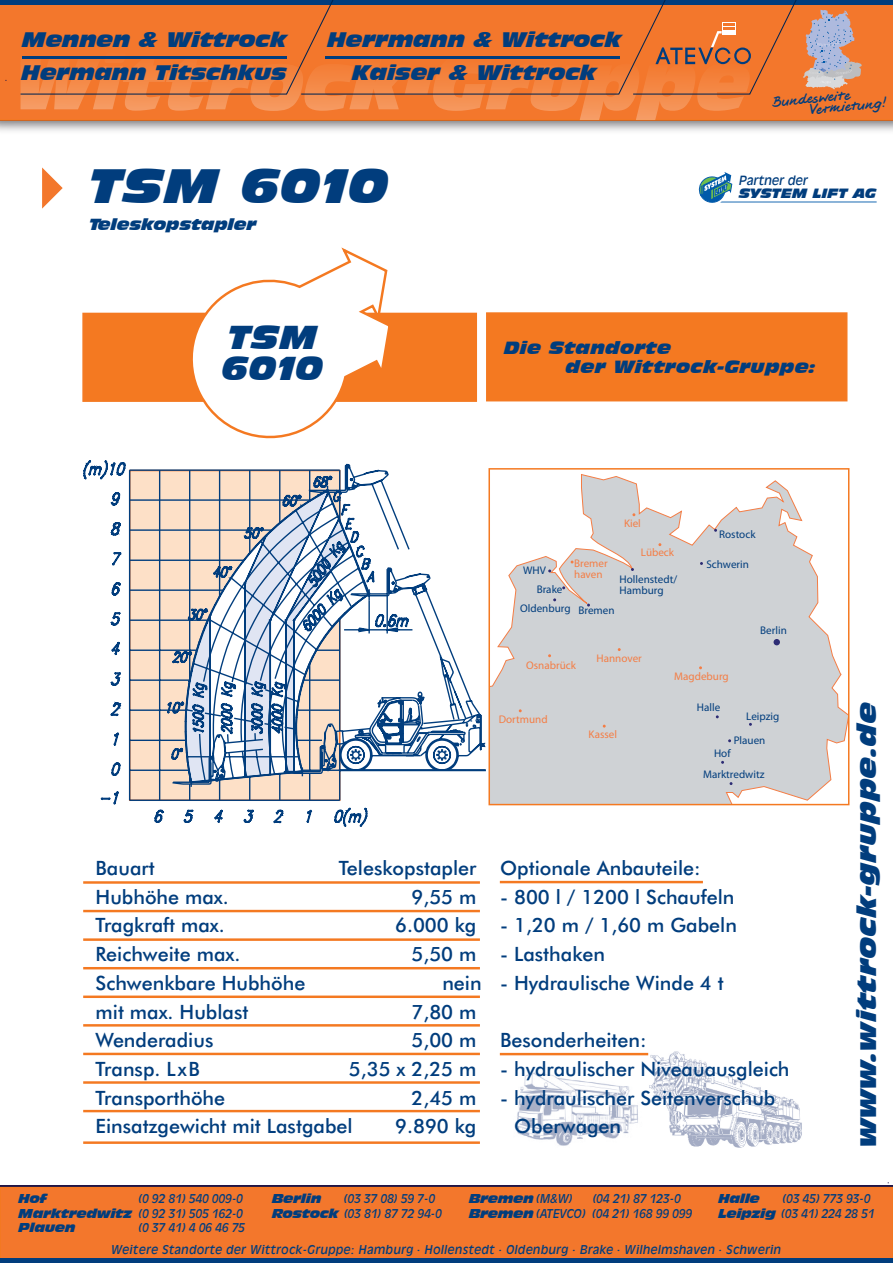
<style>
.page{position:relative;width:893px;height:1263px;background:#fff}
.page>*{position:absolute;margin:0;border:0;box-sizing:border-box;transform-origin:0 0}
.t1{font:italic 45px "Incised 901 BT Nord";letter-spacing:.025em;color:#013d7d}
.t2{font:italic 30.9px/31.5px "Incised 901 BT Nord";letter-spacing:.025em;color:#013d7d}
.t3{font:italic 25.05px "Incised 901 BT Nord";color:#013d7d}
.t4{font:500 19.8px/28.7px "Futura BT";color:#013d7d}
.t5{font:italic 19.65px/33px "Incised 901 BT Nord";color:#013d7d}
.t6{font:italic 16.5px/19.8px "Incised 901 BT Nord";letter-spacing:.025em;color:#013d7d}
.t7{font:15.45px/11.1px "HW Jesco 3";color:#013d7d}
.t8{font:italic 15px "Incised 901 BT Nord";color:#013d7d}
.t9{font:italic 12.6px "Incised 901 BT Nord";color:#013d7d}
.t10{font:italic 12.6px "Incised 901 BT";color:#013d7d}
.t11{font:italic 12px/14.4px "Incised 901 BT";letter-spacing:-.01em;color:#013d7d}
.t12{font:italic 12px "Incised 901 BT";letter-spacing:.025em;color:#013d7d}
.t13{font:italic 12px "Incised 901 BT Nord";letter-spacing:-.01em;color:#013d7d}
.t14{font:11.1px/19px "Myriad Pro";color:#013d7d}
.t15{font:11.1px/11.1px "Myriad Pro";color:#f47d45}
.s1{font-family:"Incised 901 BT Nord"}
.s2{font-family:"Incised 901 BT"}
</style>
<div class="page">
<svg style="left:0;top:5px;width:893px;height:116px;background:#ed742a"></svg>
<div style="left:0;top:0;width:893px;height:5px;background:#013d7d"></div>
<svg style="left:19px;top:0;width:843px;height:120px;background:#e0793d"></svg>
<div style="left:0;top:1185px;width:893px;height:6px;background:#301d43"></div>
<div style="left:0;top:1187px;width:893px;height:71px;background:#f3772c"></div>
<div style="left:0;top:1258px;width:893px;height:5px;background:#013d7d"></div>
<svg style="left:42px;top:167px;width:21px;height:42px"></svg>
<svg style="left:698px;top:172px;width:179px;height:31px"></svg>
<img style="left:648px;top:1051px;width:154px;height:97px">
<img style="left:517px;top:1072px;width:121px;height:74px">
<div style="left:82px;top:313px;width:395px;height:89px;background:#f47921;border:2px solid #f47921"></div>
<hr style="left:83px;top:1141px;width:397px;height:3px;background:#f47921">
<hr style="left:83px;top:881px;width:397px;height:3px;background:#f47921">
<hr style="left:83px;top:910px;width:397px;height:2px;background:#f47921">
<hr style="left:83px;top:938px;width:397px;height:3px;background:#f47921">
<hr style="left:83px;top:967px;width:397px;height:2px;background:#f47921">
<hr style="left:83px;top:995px;width:397px;height:3px;background:#f47921">
<hr style="left:83px;top:1024px;width:397px;height:2px;background:#f47921">
<hr style="left:83px;top:1053px;width:397px;height:2px;background:#f47921">
<hr style="left:83px;top:1081px;width:397px;height:3px;background:#f47921">
<hr style="left:83px;top:1110px;width:397px;height:2px;background:#f47921">
<svg style="left:181px;top:247px;width:211px;height:192px"></svg>
<svg style="left:154px;top:807px;width:214px;height:20px"></svg>
<svg style="left:83px;top:460px;width:403px;height:345px"></svg>
<hr style="left:500px;top:881px;width:203px;height:2px;background:#f47921">
<hr style="left:500px;top:1053px;width:148px;height:2px;background:#f47921">
<svg style="left:491px;top:474px;width:355px;height:328px"></svg>
<svg style="left:774px;top:639px;width:6px;height:6px"></svg>
<div style="left:488px;top:468px;width:361px;height:337px;border:2px solid #f47921"></div>
<div style="left:486px;top:312px;width:361px;height:89px;background:#f47921;border:1px solid #f47921"></div>
<p class="t5" style="left:22px;top:24px;width:267px">Mennen &amp; Wittrock<br>Hermann Titschkus</p>
<p class="t5" style="left:327px;top:24px;width:296px">Herrmann &amp; Wittrock</p>
<p class="t5" style="left:352px;top:57px;width:246px">Kaiser &amp; Wittrock</p>
<h1 class="t1" style="left:89px;top:160px;width:301px">TSM 6010</h1>
<p class="t8" style="left:89px;top:215px;width:169px">Teleskopstapler</p>
<p class="t7" style="left:808px;top:94px;width:79px;text-indent:-36px;rotate:-5deg">Bundesweite<br>Vermietung!</p>
<p class="t10" style="left:739px;top:173px;width:71px">Partner der</p>
<p class="t9" style="left:739px;top:186px;width:139px">SYSTEM LIFT AG</p>
<h2 class="t2" style="left:222px;top:322px;width:103px">TSM<br>6010</h2>
<p class="t6" style="left:566px;top:338px;width:251px;text-indent:-62px">Die Standorte<br>der Wittrock-Gruppe:</p>
<p class="t15" style="left:624px;top:517px;width:18px">Kiel</p>
<p class="t14" style="left:537px;top:561px;width:27px;text-indent:-14px">WHV<br>Brake</p>
<p class="t15" style="left:574px;top:557px;width:35px">Bremer haven</p>
<p class="t15" style="left:641px;top:546px;width:35px">Lübeck</p>
<p class="t14" style="left:620px;top:574px;width:59px;line-height:11.1px">Hollenstedt/<br>Hamburg</p>
<p class="t14" style="left:520px;top:598px;width:52px">Oldenburg</p>
<p class="t14" style="left:578px;top:601px;width:38px">Bremen</p>
<p class="t15" style="left:526px;top:659px;width:51px">Osnabrück</p>
<p class="t15" style="left:597px;top:653px;width:47px">Hannover</p>
<p class="t14" style="left:719px;top:525px;width:38px">Rostock</p>
<p class="t14" style="left:706px;top:555px;width:44px">Schwerin</p>
<p class="t14" style="left:760px;top:620px;width:28px">Berlin</p>
<p class="t15" style="left:499px;top:714px;width:50px">Dortmund</p>
<p class="t15" style="left:588px;top:728px;width:30px">Kassel</p>
<p class="t15" style="left:674px;top:671px;width:56px">Magdeburg</p>
<p class="t14" style="left:697px;top:697px;width:25px">Halle</p>
<p class="t14" style="left:746px;top:707px;width:35px">Leipzig</p>
<p class="t14" style="left:734px;top:731px;width:33px">Plauen</p>
<p class="t14" style="left:703px;top:742px;width:63px;line-height:21.3px;text-indent:11px">Hof<br>Marktredwitz</p>
<p class="t4" style="left:96px;top:853px;width:61px">Bauart</p>
<p class="t4" style="left:339px;top:853px;width:139px">Teleskopstapler</p>
<p class="t4" style="left:96px;top:882px;width:135px">Hubhöhe max.</p>
<p class="t4" style="left:411px;top:882px;width:66px">9,55 m</p>
<p class="t4" style="left:96px;top:911px;width:131px">Tragkraft max.</p>
<p class="t4" style="left:395px;top:911px;width:83px">6.000 kg</p>
<p class="t4" style="left:96px;top:940px;width:146px">Reichweite max.</p>
<p class="t4" style="left:411px;top:940px;width:66px">5,50 m</p>
<p class="t4" style="left:96px;top:968px;width:211px">Schwenkbare Hubhöhe</p>
<p class="t4" style="left:442px;top:968px;width:41px">nein</p>
<p class="t4" style="left:96px;top:997px;width:154px">mit max. Hublast</p>
<p class="t4" style="left:411px;top:997px;width:66px">7,80 m</p>
<p class="t4" style="left:96px;top:1026px;width:119px">Wenderadius</p>
<p class="t4" style="left:411px;top:1026px;width:66px">5,00 m</p>
<p class="t4" style="left:96px;top:1054px;width:106px">Transp. LxB</p>
<p class="t4" style="left:349px;top:1054px;width:129px">5,35 x 2,25 m</p>
<p class="t4" style="left:96px;top:1083px;width:131px">Transporthöhe</p>
<p class="t4" style="left:412px;top:1083px;width:66px">2,45 m</p>
<p class="t4" style="left:96px;top:1112px;width:258px">Einsatzgewicht mit Lastgabel</p>
<p class="t4" style="left:395px;top:1112px;width:83px">9.890 kg</p>
<p class="t4" style="left:500px;top:853px;width:202px">Optionale Anbauteile:</p>
<p class="t4" style="left:500px;top:882px;width:236px">- 800 l / 1200 l Schaufeln</p>
<p class="t4" style="left:500px;top:911px;width:238px">- 1,20 m / 1,60 m Gabeln</p>
<p class="t4" style="left:500px;top:939px;width:106px">- Lasthaken</p>
<p class="t4" style="left:500px;top:968px;width:225px">- Hydraulische Winde 4 t</p>
<p class="t4" style="left:500px;top:1025px;width:148px">Besonderheiten:</p>
<p class="t4" style="left:500px;top:1054px;width:291px">- hydraulischer Niveauausgleich</p>
<p class="t4" style="left:514px;top:1083px;width:263px;text-indent:-14px">- hydraulischer Seitenverschub<br>Oberwagen</p>
<p class="t3" style="left:852px;top:1147px;width:446px;rotate:-90deg">www.wittrock-gruppe.de</p>
<p class="t13" style="left:19px;top:1191px;width:30px">Hof</p>
<p class="t11" style="left:19px;top:1191px;width:226px;text-align:right">(0 92 81) 540 009-0<br><span class="s1">Marktredwitz</span> (0 92 31) 505 162-0</p>
<p class="t13" style="left:19px;top:1220px;width:59px">Plauen</p>
<p class="t12" style="left:139px;top:1220px;width:108px">(0 37 41) 4 06 46 75</p>
<p class="t13" style="left:272px;top:1191px;width:51px">Berlin</p>
<p class="t11" style="left:272px;top:1191px;width:172px;text-indent:72px">(03 37 08) 59 7-0<br><span class="s1">Rostock</span> (03 81) 87 72 94-0</p>
<p class="t13" style="left:718px;top:1191px;width:43px">Halle</p>
<p class="t11" style="left:469px;top:1191px;width:225px;text-indent:124px">(04 21) 87 123-0<br><span class="s1">Bremen</span> (ATEVCO) (04 21) 168 99 099</p>
<p class="t11" style="left:718px;top:1191px;width:158px;text-indent:64px">(03 45) 773 93-0<br><span class="s1">Leipzig</span> (03 41) 224 28 51</p>
<p class="t13" style="left:469px;top:1191px;width:105px">Bremen <span class="s2">(M&amp;W)</span></p>
<p class="t12" style="left:111px;top:1242px;width:671px">Weitere Standorte der Wittrock-Gruppe: Hamburg . Hollenstedt . Oldenburg . Brake . Wilhelmshaven . Schwerin</p>
</div>
